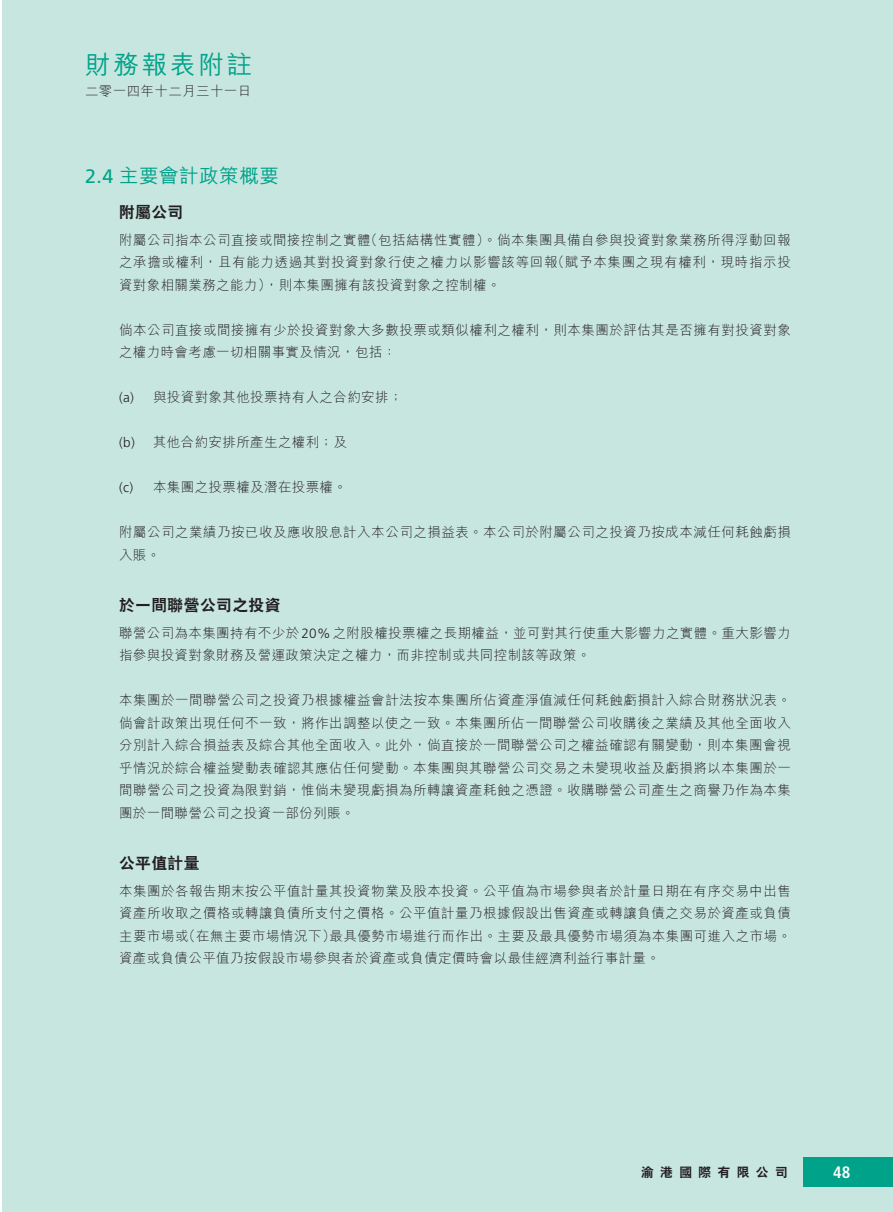
<style>
.page{position:relative;width:893px;height:1212px;background:#fff}
.page>*{position:absolute;margin:0;border:0;box-sizing:border-box;transform-origin:0 0}
.t1{font:500 25.5px "M Hei HK";letter-spacing:.11em;color:#00a38a}
._3__標題{font:500 19.5px "M Hei HK";letter-spacing:.03em;color:#00a38a}
.t2{font:700 condensed 16.5px "Frutiger LT Std";color:#fff}
._4__副標題{font:800 15.75px "C Hei 2 HK";letter-spacing:.03em;color:#231f20}
._1__內文{font:300 13.5px/22.5px "M Hei HK";letter-spacing:.04em;color:#231f20}
._1__內文-2{font:300 13.5px "Frutiger LT Std";color:#231f20}
.t3{font:800 12.75px "C Hei 2 HK";color:#231f20}
.s1{font-family:"Frutiger LT Std";font-weight:400}
.s2{font-family:"Frutiger LT Std"}
</style>
<div class="page">
<div style="left:2px;top:0;width:891px;height:1212px;background:#c8e6e0"></div>
<div style="left:804px;top:1157px;width:89px;height:29px;background:#00a38a"></div>
<h1 class="t1" style="left:85px;top:46px;width:169px">財務報表附註</h1>
<p class="_1__內文" style="left:85px;top:80px;width:168px">二零一四年十二月三十一日</p>
<p class="_3__標題" style="left:85px;top:162px;width:195px"><span class="s1">2.4</span> 主要會計政策概要</p>
<p class="_4__副標題" style="left:119px;top:204px;width:66px">附屬公司</p>
<p class="_1__內文" style="left:364px;top:228px;width:428px">（包括結構性實體）。倘本集團具備自參與投資對象業務所得浮動回報</p>
<p class="_1__內文" style="left:119px;top:228px;width:253px">附屬公司指本公司直接或間接控制之實體</p>
<p class="_1__內文" style="left:551px;top:251px;width:241px">（賦予本集團之現有權利，現時指示投</p>
<p class="_1__內文" style="left:119px;top:251px;width:440px">之承擔或權利，且有能力透過其對投資對象行使之權力以影響該等回報資對象相關業務之能力，）則本集團擁有該投資對象之控制權。</p>
<p class="_1__內文" style="left:119px;top:318px;width:673px">倘本公司直接或間接擁有少於投資對象大多數投票或類似權利之權利，則本集團於評估其是否擁有對投資對象之權力時會考慮一切相關事實及情況，包括：</p>
<p class="_1__內文" style="left:153px;top:386px;width:251px">與投資對象其他投票持有人之合約安排;</p>
<p class="_1__內文-2" style="left:119px;top:390px;width:17px">)a(</p>
<p class="_1__內文-2" style="left:119px;top:435px;width:17px">)b(</p>
<p class="_1__內文" style="left:153px;top:431px;width:195px">其他合約安排所產生之權利；及</p>
<p class="_1__內文" style="left:153px;top:476px;width:195px">本集團之投票權及潛在投票權。</p>
<p class="_1__內文-2" style="left:119px;top:480px;width:16px">)c(</p>
<p class="_1__內文" style="left:119px;top:521px;width:673px">附屬公司之業績乃按已收及應收股息計入本公司之損益表。本公司於附屬公司之投資乃按成本減任何耗蝕虧損入賬。</p>
<p class="_4__副標題" style="left:119px;top:597px;width:163px">於一間聯營公司之投資</p>
<p class="_1__內文" style="left:119px;top:621px;width:673px">聯營公司為本集團持有不少於<span class="s2">20%</span>之附股權投票權之長期權益，並可對其行使重大影響力之實體。重大影響力指參與投資對象財務及營運政策決定之權力，而非控制或共同控制該等政策。</p>
<p class="_1__內文" style="left:119px;top:689px;width:673px;text-align:justify">本集團於一間聯營公司之投資乃根據權益會計法按本集團所佔資產淨值減任何耗蝕虧損計入綜合財務狀況表。倘會計政策出現任何不一致，將作出調整以使之一致。本集團所佔一間聯營公司收購後之業績及其他全面收入分別計入綜合損益表及綜合其他全面收入。此外，倘直接於一間聯營公司之權益確認有關變動，則本集團會視乎情況於綜合權益變動表確認其應佔任何變動。本集團與其聯營公司交易之未變現收益及虧損將以本集團於一間聯營公司之投資為限對銷，惟倘未變現虧損為所轉讓資產耗蝕之憑證。收購聯營公司產生之商譽乃作為本集團於一間聯營公司之投資一部份列賬。</p>
<p class="_4__副標題" style="left:119px;top:855px;width:82px">公平值計量</p>
<p class="_1__內文" style="left:119px;top:879px;width:674px;text-align:right">本集團於各報告期末按公平值計量其投資物業及股本投資。公平值為市場參與者於計量日期在有序交易中出售資產所收取之價格或轉讓負債所支付之價格。公平值計量乃根據假設出售資產或轉讓負債之交易於資產或負債最具優勢市場進行而作出。主要及最具優勢市場須為本集團可進入之市場。</p>
<p class="_1__內文" style="left:182px;top:924px;width:155px">（在無主要市場情況下）</p>
<p class="_1__內文" style="left:119px;top:924px;width:542px">主要市場或<br>資產或負債公平值乃按假設市場參與者於資產或負債定價時會以最佳經濟利益行事計量。</p>
<p class="t3" style="left:641px;top:1166px;width:14px">渝</p>
<p class="t3" style="left:698px;top:1166px;width:14px">際</p>
<p class="t3" style="left:718px;top:1166px;width:14px">有</p>
<p class="t3" style="left:660px;top:1166px;width:14px">港</p>
<p class="t3" style="left:679px;top:1166px;width:14px">國</p>
<p class="t3" style="left:737px;top:1166px;width:14px">限</p>
<p class="t3" style="left:756px;top:1166px;width:14px">公</p>
<p class="t3" style="left:775px;top:1166px;width:14px">司</p>
<p class="t2" style="left:833px;top:1162px;width:19px">48</p>
</div>
